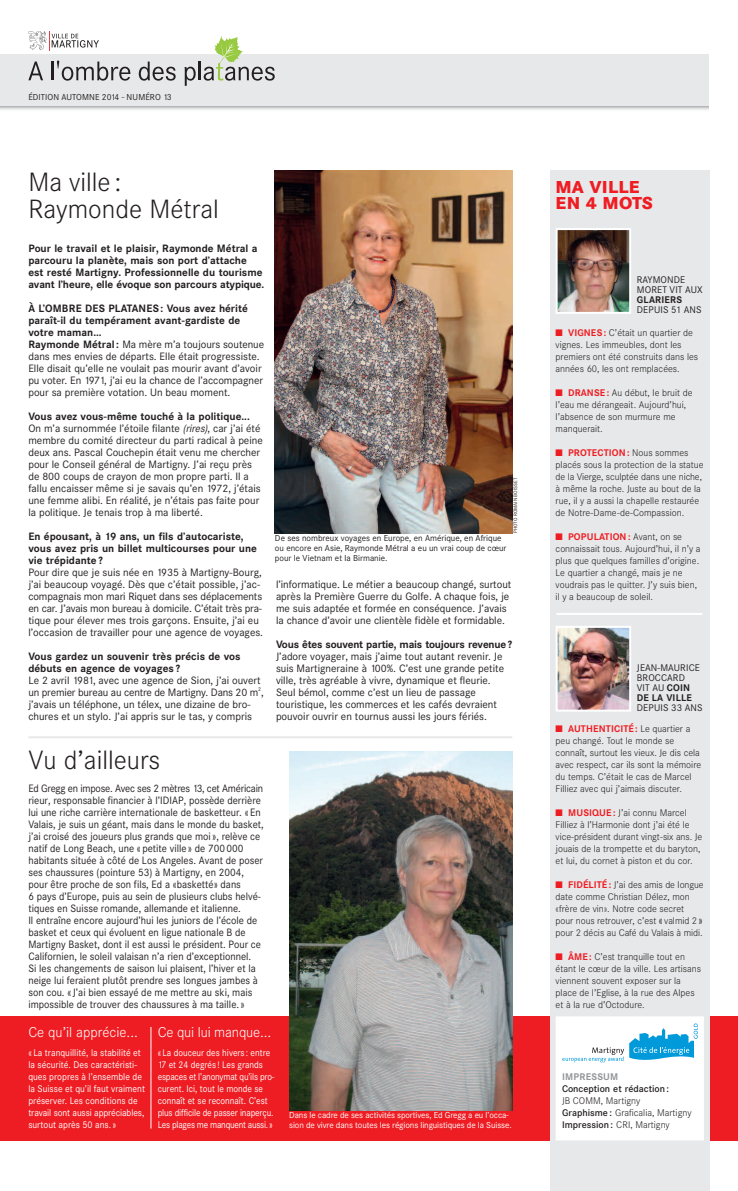
<style>
.page{position:relative;width:738px;height:1191px;background:#fff}
.page>*{position:absolute;margin:0;border:0;box-sizing:border-box;transform-origin:0 0}
.t1{font:300 26px/27px "Corporate SBQ";color:#231f20}
.t2{font:800 17px/16px "Corporate SBQ";letter-spacing:.01em;color:#ee1d23}
.t3{font:300 14px "Corporate SBQ";letter-spacing:-.005em;color:#fff}
.t4{font:10.5px/12px "Corporate SBQ";color:#231f20}
.t5{font:10.5px/12px "Corporate SBQ";color:#231f20;scale:.95 1}
.t6{font:700 10.5px/12px "Corporate SBQ";color:#231f20}
.t7{font:700 10.5px "Corporate SBQ";letter-spacing:-.02em;color:#231f20}
.t8{font:300 9.5px/12px "Corporate SBQ";color:#231f20}
.t9{font:9.5px/12px "Corporate SBQ";color:#fff;scale:.92 1}
.t10{font:9.5px/12px "Corporate SBQ";color:#fff;scale:.95 1}
.t11{font:9.5px/10px "Corporate SBQ";letter-spacing:.01em;color:#231f20}
.t12{font:500 9.5px "Corporate SBQ";color:#231f20}
.t13{font:700 9.5px "Corporate SBQ";letter-spacing:.02em;color:#939598}
.t14{font:700 9.5px "Corporate SBQ";letter-spacing:.03em;color:#231f20}
.t15{font:8.5px/10px "Corporate SBQ";color:#231f20}
.t16{font:8.5px/10px "Corporate SBQ";letter-spacing:-.01em;color:#fff}
.t17{font:5.2px "Corporate SBQ";color:#231f20}
.t18{font:5px "Corporate SBQ";letter-spacing:.01em;color:#231f20}
.s1{font-weight:700}
.s2{font-style:italic}
.s3{color:#ee1d23}
.s4{font-weight:700;color:#ee1d23}
.s5{font-weight:400;font-size:10.5px}
.s6{font-weight:500}
</style>
<div class="page">
<div style="left:0;top:1016px;width:737px;height:124px;background:#ee1d23"></div>
<div style="left:550px;top:170px;width:159px;height:1021px;background:#e7e8e9"></div>
<div style="left:556px;top:1017px;width:146px;height:122px;background:#fff"></div>
<div style="left:555px;top:1016px;width:148px;height:124px;border:1px solid #fff"></div>
<svg style="left:562px;top:1023px;width:135px;height:39px"></svg>
<div style="left:0;top:55px;width:713px;height:51px;background:#e7e8e9"></div>
<div style="left:709px;top:48px;width:21px;height:72px;background:#fff"></div>
<svg style="left:29px;top:31px;width:70px;height:19px"></svg>
<svg style="left:28px;top:62px;width:15px;height:18px"></svg>
<svg style="left:52px;top:60px;width:78px;height:21px"></svg>
<svg style="left:139px;top:62px;width:36px;height:19px"></svg>
<svg style="left:184px;top:36px;width:90px;height:50px"></svg>
<hr style="left:150px;top:1027px;width:1px;height:101px;background:#fff">
<img style="left:558px;top:231px;width:69px;height:80px">
<div style="left:555px;top:228px;width:75px;height:86px;border:2px solid #fff"></div>
<img style="left:558px;top:629px;width:69px;height:79px">
<div style="left:555px;top:626px;width:75px;height:85px;border:2px solid #fff"></div>
<hr style="left:556px;top:613px;width:146px;height:2px;background:#fff">
<img style="left:275px;top:170px;width:237px;height:363px">
<img style="left:289px;top:751px;width:223px;height:359px">
<hr style="left:28px;top:736px;width:484px;height:2px;background:#e7e8e9">
<p class="t15" style="left:28px;top:92px;width:145px">ÉDITION AUTOMNE 2014 - NUMÉRO 13</p>
<h1 class="t1" style="left:28px;top:169px;width:192px">Ma ville :<br>Raymonde Métral</h1>
<p class="t6" style="left:28px;top:242px;width:237px">Pour le travail et le plaisir, Raymonde Métral a parcouru la planète, mais son port d’attache est resté Martigny. Professionnelle du tourisme avant l’heure, elle évoque son parcours atypique.</p>
<p class="t4" style="left:28px;top:302px;width:237px"><span class="s1">À L’OMBRE DES PLATANES : Vous avez hérité paraît-il du tempérament avant-gardiste de votre maman...<br>Raymonde Métral :</span> Ma mère m’a toujours soutenue dans mes envies de départs. Elle était progressiste.<br>Elle disait qu’elle ne voulait pas mourir avant d’avoir pu voter. En 1971, j’ai eu la chance de l’accompagner pour sa première votation. Un beau moment.</p>
<p class="t4" style="left:28px;top:410px;width:236px"><span class="s1">Vous avez vous-même touché à la politique...<br></span>On m’a surnommée l’étoile filante <span class="s2">(rires)</span>, car j’ai été membre du comité directeur du parti radical à peine deux ans. Pascal Couchepin était venu me chercher pour le Conseil général de Martigny. J’ai reçu près de 800 coups de crayon de mon propre parti. Il a fallu encaisser même si je savais qu’en 1972, j’étais une femme alibi. En réalité, je n’étais pas faite pour la politique. Je tenais trop à ma liberté.</p>
<p class="t6" style="left:28px;top:530px;width:230px">En épousant, à 19 ans, un fils d’autocariste, vous avez pris un billet multicourses pour une vie trépidante ?</p>
<p class="t4" style="left:28px;top:566px;width:236px">Pour dire que je suis née en 1935 à Martigny-Bourg, j’ai beaucoup voyagé. Dès que c’était possible, j’ac&shy;compagnais mon mari Riquet dans ses déplacements en car. J’avais mon bureau à domicile. C’était très pra&shy;tique pour élever mes trois garçons. Ensuite, j’ai eu l’occasion de travailler pour une agence de voyages.</p>
<p class="t6" style="left:28px;top:650px;width:214px">Vous gardez un souvenir très précis de vos débuts en agence de voyages ?</p>
<p class="t4" style="left:28px;top:674px;width:237px">Le 2 avril 1981, avec une agence de Sion, j’ai ouvert un premier bureau au centre de Martigny. Dans 20 m ,</p>
<p class="t17" style="left:258px;top:686px;width:4px">2</p>
<p class="t4" style="left:28px;top:698px;width:225px">j’avais un téléphone, un télex, une dizaine de bro&shy;chures et un stylo. J’ai appris sur le tas, y compris</p>
<h1 class="t1" style="left:28px;top:746px;width:133px">Vu d’ailleurs</h1>
<p class="t5" style="left:28px;top:782px;width:249px">Ed Gregg en impose. Avec ses 2 mètres 13, cet Américain rieur, responsable financier à l’IDIAP, possède derrière lui une riche carrière internationale de basketteur. « En Valais, je suis un géant, mais dans le monde du basket, j’ai croisé des joueurs plus grands que moi », relève ce natif de Long Beach, une « petite ville » de 700000 habitants située à côté de Los Angeles. Avant de poser ses chaussures (pointure 53) à Martigny, en 2004, pour être proche de son fils, Ed a «basketté» dans<br>6 pays d’Europe, puis au sein de plusieurs clubs helvé&shy;tiques en Suisse romande, allemande et italienne.<br>Il entraîne encore aujourd’hui les juniors de l’école de basket et ceux qui évoluent en ligue nationale B de Martigny Basket, dont il est aussi le président. Pour ce Californien, le soleil valaisan n’a rien d’exceptionnel.<br>Si les changements de saison lui plaisent, l’hiver et la neige lui feraient plutôt prendre ses longues jambes à son cou. « J’ai bien essayé de me mettre au ski, mais impossible de trouver des chaussures à ma taille. »</p>
<p class="t18" style="left:512px;top:533px;width:57px;rotate:-90deg">PHOTO ROMAIN BOISSET</p>
<p class="t15" style="left:275px;top:533px;width:233px">De ses nombreux voyages en Europe, en Amérique, en Afrique ou encore en Asie, Raymonde Métral a eu un vrai coup de cœur pour le Vietnam et la Birmanie.</p>
<p class="t4" style="left:276px;top:578px;width:236px">l’informatique. Le métier a beaucoup changé, surtout après la Première Guerre du Golfe. A chaque fois, je me suis adaptée et formée en conséquence. J’avais la chance d’avoir une clientèle fidèle et formidable.</p>
<p class="t7" style="left:276px;top:638px;width:237px">Vous êtes souvent partie, mais toujours revenue?</p>
<p class="t4" style="left:276px;top:650px;width:229px">J’adore voyager, mais j’aime tout autant revenir. Je suis Martigneraine à 100%. C’est une grande petite ville, très agréable à vivre, dynamique et fleurie.<br>Seul bémol, comme c’est un lieu de passage touristique, les commerces et les cafés devraient pouvoir ouvrir en tournus aussi les jours fériés.</p>
<h3 class="t3" style="left:28px;top:1024px;width:111px">Ce qu’il apprécie...</h3>
<p class="t10" style="left:28px;top:1047px;width:124px">« La tranquillité, la stabilité et la sécurité. Des caractéristi&shy;ques propres à l’ensemble de la Suisse et qu’il faut vraiment préserver. Les conditions de travail sont aussi appréciables, surtout après 50 ans. »</p>
<h3 class="t3" style="left:157px;top:1024px;width:115px">Ce qui lui manque...</h3>
<p class="t9" style="left:157px;top:1047px;width:128px">« La douceur des hivers : entre<br>17 et 24 degrés ! Les grands espaces et l’anonymat qu’ils pro&shy;curent. Ici, tout le monde se connaît et se reconnaît. C’est plus difficile de passer inaperçu.<br>Les plages me manquent aussi.»</p>
<p class="t16" style="left:289px;top:1110px;width:224px">Dans le cadre de ses activités sportives, Ed Gregg a eu l’occa&shy;sion de vivre dans toutes les régions linguistiques de la Suisse.</p>
<h2 class="t2" style="left:555px;top:179px;width:99px">MA VILLE<br>EN 4 MOTS</h2>
<p class="t11" style="left:636px;top:275px;width:67px">RAYMONDE<br>MORET VIT AUX</p>
<p class="t14" style="left:636px;top:294px;width:47px">GLARIERS</p>
<p class="t11" style="left:636px;top:305px;width:66px">DEPUIS 51 ANS</p>
<p class="t8" style="left:555px;top:327px;width:144px"><span class="s3">■</span> <span class="s4">VIGNES :</span> C’était un quartier de vignes. Les immeubles, dont les premiers ont été construits dans les années 60, les ont remplacées.</p>
<p class="t8" style="left:555px;top:387px;width:138px"><span class="s3">■</span> <span class="s4">DRANSE :</span> Au début, le bruit de l’eau me dérangeait. Aujourd’hui, l’absence de son murmure me manquerait.</p>
<p class="t8" style="left:555px;top:447px;width:149px"><span class="s3">■</span> <span class="s4">PROTECTION :</span> Nous sommes placés sous la protection de la statue de la Vierge, sculptée dans une niche, à même la roche. Juste au bout de la rue, il y a aussi la chapelle restaurée de Notre-Dame-de-Compassion.</p>
<p class="t8" style="left:555px;top:531px;width:146px"><span class="s3">■</span> <span class="s4">POPULATION :</span> Avant, on se connaissait tous. Aujourd’hui, il n’y a plus que quelques familles d’origine.<br>Le quartier a changé, mais je ne voudrais pas le quitter. J’y suis bien, il y a beaucoup de soleil.</p>
<p class="t11" style="left:636px;top:662px;width:65px">JEAN-MAURICE<br>BROCCARD<br>VIT AU <span class="s1">COIN<br>DE LA VILLE</span></p>
<p class="t11" style="left:636px;top:702px;width:67px">DEPUIS 33 ANS</p>
<p class="t8" style="left:555px;top:723px;width:147px"><span class="s3">■</span> <span class="s4">AUTHENTICITÉ :</span> Le quartier a peu changé. Tout le monde se connaît, surtout les vieux. Je dis cela avec respect, car ils sont la mémoire du temps. C’était le cas de Marcel Filliez avec qui j’aimais discuter.</p>
<p class="t8" style="left:555px;top:807px;width:148px"><span class="s3">■</span> <span class="s4">MUSIQUE :</span> J’ai connu Marcel Filliez à l’Harmonie dont j’ai été le vice-président durant vingt-six ans. Je jouais de la trompette et du baryton, et lui, du cornet à piston et du cor.</p>
<p class="t8" style="left:555px;top:879px;width:149px"><span class="s3">■</span> <span class="s4">FIDÉLITÉ :</span> J’ai des amis de longue date comme Christian Délez, mon «frère de vin». Notre code secret pour nous retrouver, c’est <span class="s5">«</span> valmid 2<span class="s5">» </span>pour 2 décis au Café du Valais à midi.</p>
<p class="t8" style="left:555px;top:951px;width:147px"><span class="s3">■</span> <span class="s4">ÂME :</span> C’est tranquille tout en étant le cœur de la ville. Les artisans viennent souvent exposer sur la place de l’Eglise, à la rue des Alpes et à la rue d’Octodure.</p>
<p class="t13" style="left:561px;top:1071px;width:58px">IMPRESSUM</p>
<p class="t12" style="left:561px;top:1083px;width:108px">Conception et rédaction :</p>
<p class="t8" style="left:561px;top:1095px;width:131px">JB COMM, Martigny<br><span class="s6">Graphisme :</span> Graficalia, Martigny<br><span class="s6">Impression :</span> CRI, Martigny</p>
</div>
